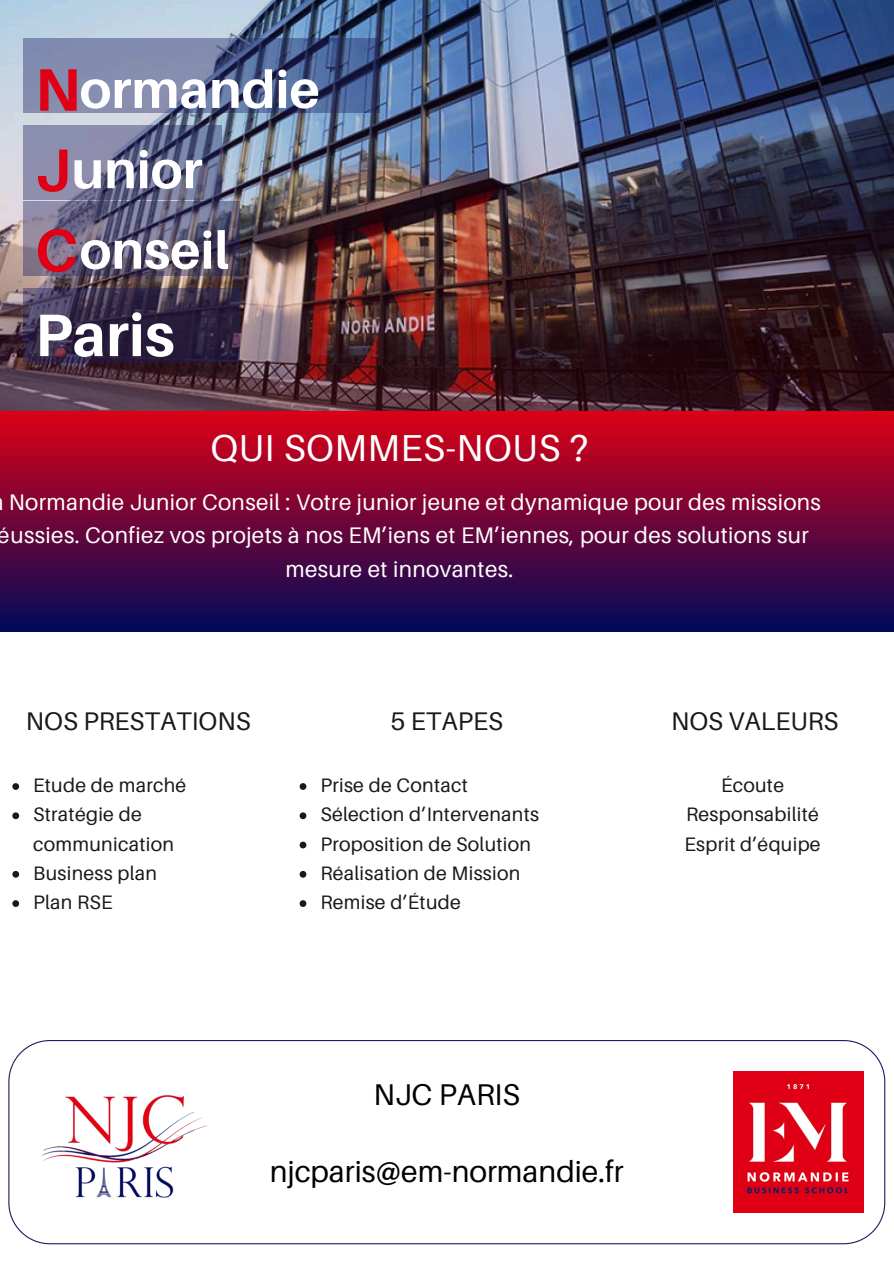
<style>
.page{position:relative;width:894px;height:1264px;background:#fff}
.page>*{position:absolute;margin:0;border:0;box-sizing:border-box;transform-origin:0 0}
.t1{font:700 60px "Aileron";color:#fff}
.t2{font:700 60px "Aileron";color:#df0015}
.t3{font:700 52.5px "Aileron";color:#fff}
.t4{font:37.5px "Aileron";letter-spacing:.015em;color:#fff}
.t5{font:30px "Aileron";color:#000}
.t6{font:25.5px "Aileron";color:#191919}
.t7{font:22.5px "Aileron";letter-spacing:.015em;color:#fff}
.t8{font:19.5px/29.2px "Aileron";letter-spacing:.015em;color:#191919}
</style>
<div class="page">
<div style="left:0;top:410px;width:893px;height:221px;background:linear-gradient(to bottom,#de0015,#010a5a)"></div>
<svg style="left:8px;top:1040px;width:877px;height:204px"></svg>
<img style="left:733px;top:1071px;width:129px;height:141px">
<img style="left:0;top:0;width:893px;height:410px">
<svg style="left:24px;top:39px;width:356px;height:74px;background:#626f97"></svg>
<svg style="left:24px;top:125px;width:198px;height:74px;background:#6f7193"></svg>
<svg style="left:24px;top:201px;width:216px;height:74px;background:#625c78"></svg>
<svg style="left:24px;top:288px;width:216px;height:74px;background:#352846"></svg>
<img style="left:30px;top:1058px;width:177px;height:167px">
<svg style="left:12px;top:783px;width:7px;height:7px"></svg>
<svg style="left:12px;top:812px;width:7px;height:7px"></svg>
<svg style="left:12px;top:871px;width:7px;height:6px"></svg>
<svg style="left:12px;top:900px;width:7px;height:7px"></svg>
<svg style="left:299px;top:783px;width:7px;height:7px"></svg>
<svg style="left:299px;top:812px;width:7px;height:7px"></svg>
<svg style="left:299px;top:841px;width:7px;height:7px"></svg>
<svg style="left:299px;top:871px;width:7px;height:6px"></svg>
<svg style="left:299px;top:900px;width:7px;height:7px"></svg>
<p class="t2" style="left:35px;top:52px;width:47px">N</p>
<p class="t3" style="left:72px;top:137px;width:132px">unior</p>
<p class="t3" style="left:79px;top:57px;width:242px">ormandie</p>
<h3 class="t2" style="left:35px;top:133px;width:37px">J</h3>
<h4 class="t2" style="left:35px;top:213px;width:45px">C</h4>
<p class="t1" style="left:35px;top:298px;width:141px">Paris</p>
<p class="t3" style="left:79px;top:218px;width:151px">onseil</p>
<h3 class="t4" style="left:210px;top:425px;width:379px">QUI SOMMES-NOUS ?</h3>
<p class="t7" style="left:9px;top:488px;width:813px">Normandie Junior Conseil : Votre junior jeune et dynamique pour des missions</p>
<p class="t7" style="left:-2px;top:521px;width:812px">éussies. Confiez vos projets à nos EM’iens et EM’iennes, pour des solutions sur</p>
<p class="t7" style="left:285px;top:555px;width:229px">mesure et innovantes.</p>
<h2 class="t6" style="left:26px;top:705px;width:226px">NOS PRESTATIONS</h2>
<h1 class="t6" style="left:390px;top:705px;width:114px">5 ETAPES</h1>
<h5 class="t6" style="left:671px;top:705px;width:169px">NOS VALEURS</h5>
<p class="t8" style="left:33px;top:770px;width:155px">Etude de marché</p>
<p class="t8" style="left:33px;top:799px;width:142px">Stratégie de communication</p>
<p class="t8" style="left:33px;top:858px;width:125px">Business plan</p>
<p class="t8" style="left:33px;top:887px;width:81px">Plan RSE</p>
<h5 class="t8" style="left:320px;top:770px;width:149px">Prise de Contact</h5>
<p class="t8" style="left:320px;top:799px;width:220px">Sélection d’Intervenants</p>
<p class="t8" style="left:320px;top:828px;width:212px">Proposition de Solution</p>
<p class="t8" style="left:320px;top:858px;width:201px">Réalisation de Mission</p>
<p class="t8" style="left:320px;top:887px;width:142px">Remise d’Étude</p>
<p class="t8" style="left:720px;top:770px;width:64px">Écoute</p>
<h5 class="t8" style="left:686px;top:799px;width:134px">Responsabilité</h5>
<p class="t8" style="left:684px;top:828px;width:138px">Esprit d’équipe</p>
<h2 class="t5" style="left:373px;top:1075px;width:148px">NJC PARIS</h2>
<p class="t5" style="left:270px;top:1152px;width:355px">njcparis@em-normandie.fr</p>
</div>
